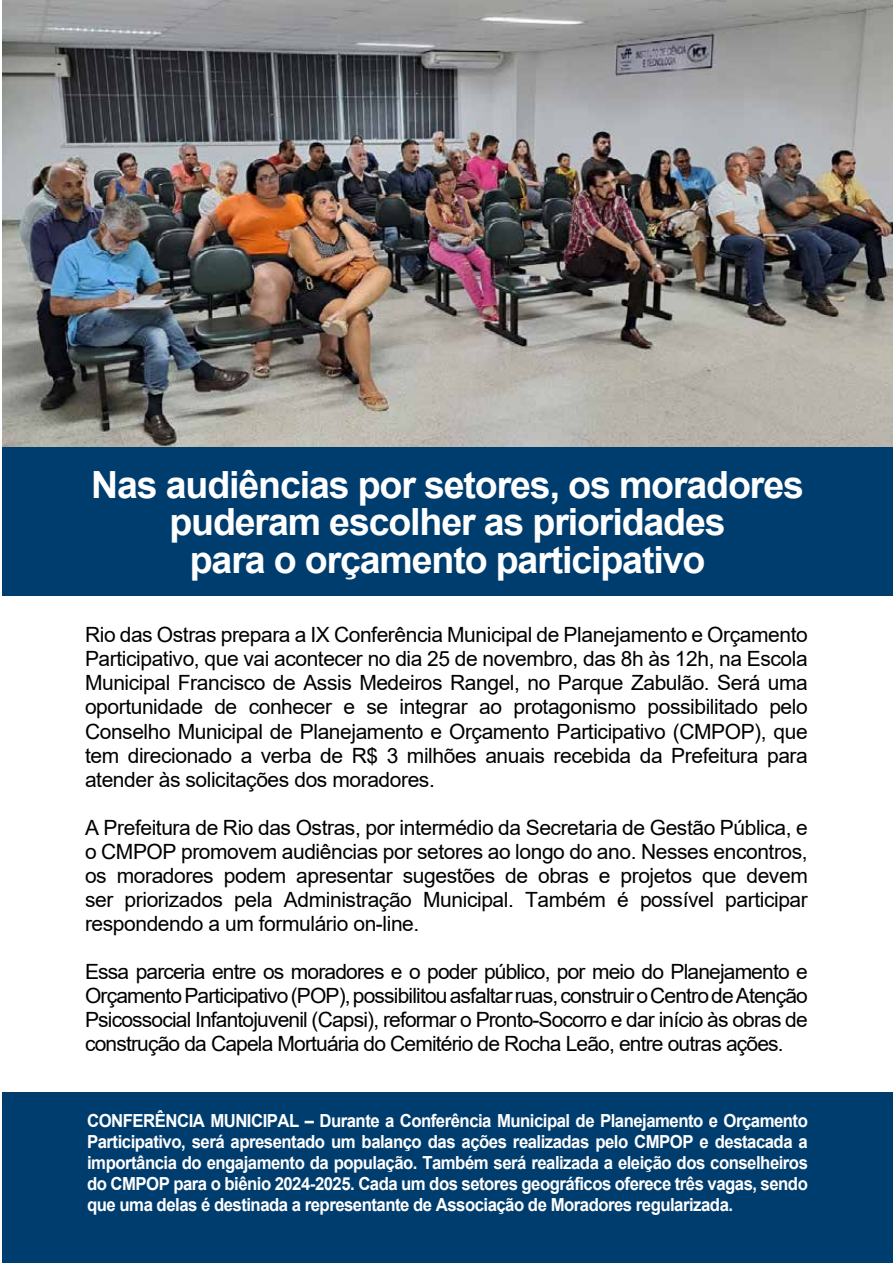
<style>
.page{position:relative;width:893px;height:1263px;background:#fff}
.page>*{position:absolute;margin:0;border:0;box-sizing:border-box;transform-origin:0 0}
.t1{font:700 37.5px/37.5px "Arial";letter-spacing:-.03em;color:#fff;text-align:center}
.t2{font:21px/24px "Arial";letter-spacing:-.02em;color:#000;text-align:justify}
.t3{font:700 18px/21px "Arial";letter-spacing:-.03em;color:#fff;text-align:justify;scale:.93 1}
</style>
<div class="page">
<img style="left:2px;top:1px;width:891px;height:446px">
<div style="left:2px;top:1093px;width:891px;height:170px;background:#003d6f"></div>
<hr style="left:0;top:469px;width:1px;height:118px;background:#c09900">
<div style="left:2px;top:447px;width:891px;height:149px;background:#003d6f"></div>
<h1 class="t1" style="left:91px;top:466px;width:714px">Nas audiências por setores, os moradores puderam escolher as prioridades<br>para o orçamento participativo</h1>
<p class="t2" style="left:85px;top:623px;width:724px">Rio das Ostras prepara a IX Conferência Municipal de Planejamento e Orçamento Participativo, que vai acontecer no dia 25 de novembro, das 8h às 12h, na Escola Municipal Francisco de Assis Medeiros Rangel, no Parque Zabulão. Será uma oportunidade de conhecer e se integrar ao protagonismo possibilitado pelo Conselho Municipal de Planejamento e Orçamento Participativo (CMPOP), que tem direcionado a verba de R$ 3 milhões anuais recebida da Prefeitura para atender às solicitações dos moradores.</p>
<p class="t2" style="left:85px;top:815px;width:724px">A Prefeitura de Rio das Ostras, por intermédio da Secretaria de Gestão Pública, e o CMPOP promovem audiências por setores ao longo do ano. Nesses encontros, os moradores podem apresentar sugestões de obras e projetos que devem ser priorizados pela Administração Municipal. Também é possível participar respondendo a um formulário on-line.</p>
<p class="t2" style="left:85px;top:959px;width:724px">Essa parceria entre os moradores e o poder público, por meio do Planejamento e Orçamento Participativo (POP), possibilitou asfaltar ruas, construir o Centro de Atenção Psicossocial Infantojuvenil (Capsi), reformar o Pronto-Socorro e dar início às obras de construção da Capela Mortuária do Cemitério de Rocha Leão, entre outras ações.</p>
<p class="t3" style="left:87px;top:1110px;width:777px">CONFERÊNCIA MUNICIPAL – Durante a Conferência Municipal de Planejamento e Orçamento Participativo, será apresentado um balanço das ações realizadas pelo CMPOP e destacada a importância do engajamento da população. Também será realizada a eleição dos conselheiros do CMPOP para o biênio 2024-2025. Cada um dos setores geográficos oferece três vagas, sendo que uma delas é destinada a representante de Associação de Moradores regularizada.</p>
</div>
